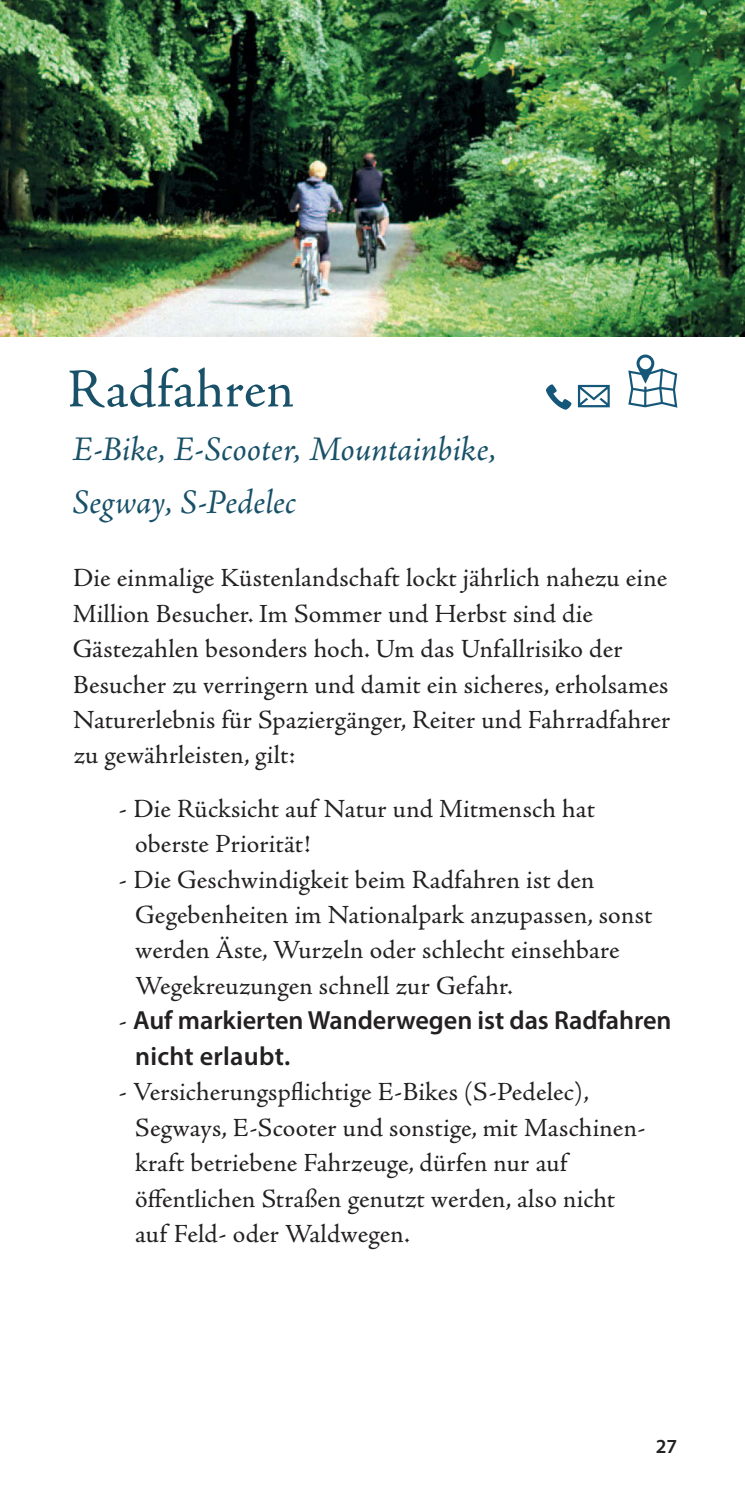
<style>
.page{position:relative;width:745px;height:1489px;background:#fff}
.page>*{position:absolute;margin:0;border:0;box-sizing:border-box;transform-origin:0 0}
.t1{font:55px "Adobe Jenson Pro";letter-spacing:.01em;color:#185168}
.t2{font:italic 35px/53.2px "Adobe Jenson Pro";letter-spacing:-.005em;color:#185168}
.t3{font:26.25px/35.5px "Adobe Jenson Pro";letter-spacing:.01em;color:#232021}
.t4{font:600 26.25px/35.5px "Myriad Pro";letter-spacing:-.005em;color:#232021}
.t5{font:600 20px "Myriad Pro";color:#232021}
.s1{font-family:"Adobe Jenson Pro";font-weight:400}
</style>
<div class="page">
<img style="left:0;top:0;width:744px;height:337px">
<svg style="left:628px;top:354px;width:49px;height:53px"></svg>
<div style="left:639px;top:357px;width:11px;height:12px;background:#fff;border-radius:50%"></div>
<svg style="left:545px;top:384px;width:26px;height:26px"></svg>
<svg style="left:577px;top:385px;width:32px;height:22px"></svg>
<h1 class="t1" style="left:67px;top:358px;width:228px">Radfahren</h1>
<h2 class="t2" style="left:72px;top:425px;width:425px">E-Bike, E-Scooter, Mountainbike,<br>Segway, S-Pedelec</h2>
<p class="t3" style="left:73px;top:560px;width:599px">Die einmalige Küstenlandschaft lockt jährlich nahezu eine Million Besucher. Im Sommer und Herbst sind die Gästezahlen besonders hoch. Um das Unfallrisiko der Besucher zu verringern und damit ein sicheres, erholsames Naturerlebnis für Spaziergänger, Reiter und Fahrradfahrer zu gewährleisten, gilt:</p>
<p class="t3" style="left:135px;top:791px;width:461px;text-indent:-16px">- Die Rücksicht auf Natur und Mitmensch hat oberste Priorität!</p>
<p class="t3" style="left:135px;top:862px;width:518px;text-indent:-16px">- Die Geschwindigkeit beim Radfahren ist den Gegebenheiten im Nationalpark anzupassen, sonst werden Äste, Wurzeln oder schlecht einsehbare Wegekreuzungen schnell zur Gefahr.</p>
<p class="t4" style="left:135px;top:1002px;width:537px;text-indent:-16px"><span class="s1">-</span> Auf markierten Wanderwegen ist das Radfahren nicht erlaubt.</p>
<p class="t3" style="left:135px;top:1074px;width:512px;text-indent:-16px">- Versicherungspflichtige E-Bikes (S-Pedelec), Segways, E-Scooter und sonstige, mit Maschinen&shy;kraft betriebene Fahrzeuge, dürfen nur auf öffentlichen Straßen genutzt werden, also nicht auf Feld- oder Waldwegen.</p>
<p class="t5" style="left:655px;top:1433px;width:23px">27</p>
</div>
